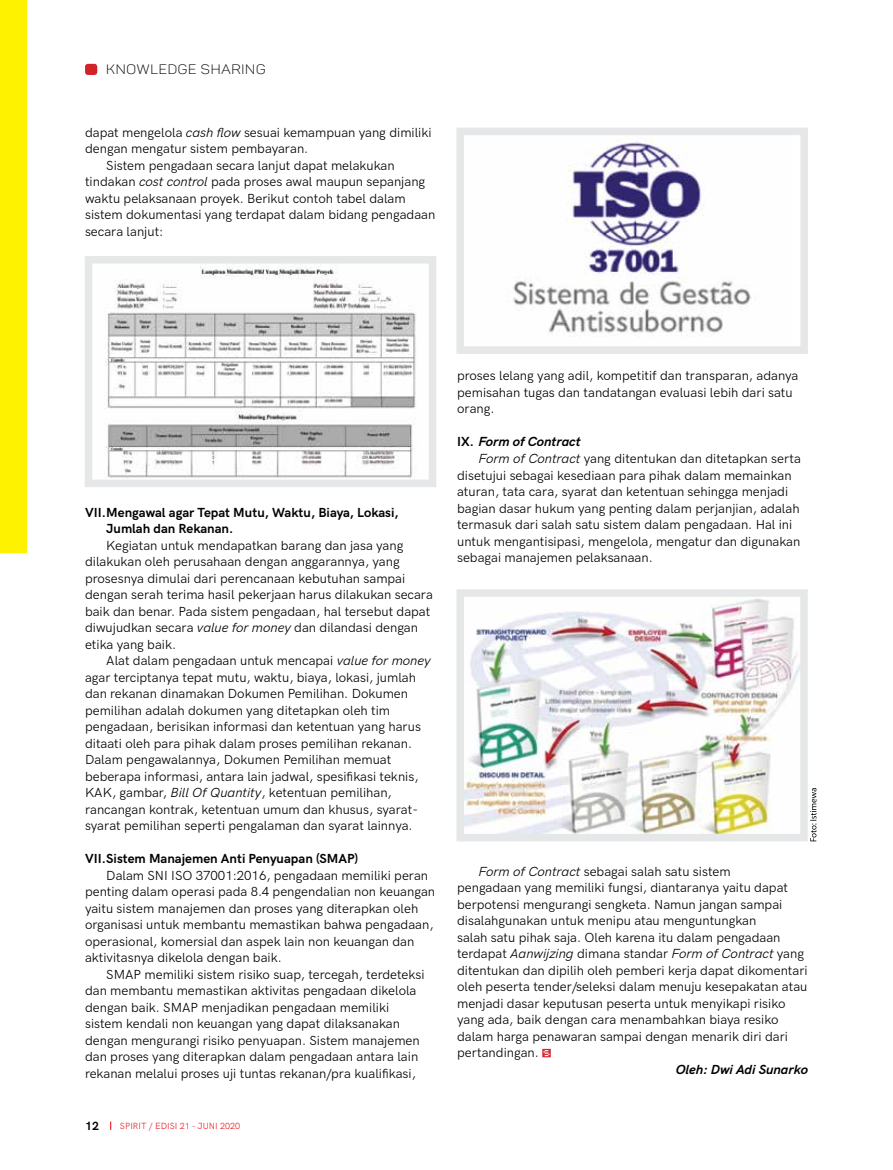
<style>
.page{position:relative;width:893px;height:1170px;background:#fff}
.page>*{position:absolute;margin:0;border:0;box-sizing:border-box;transform-origin:0 0}
.t1{font:300 13.5px "Panton Demo";letter-spacing:.01em;color:#000;scale:1.1 1}
.t2{font:13.2px/16.5px "HK Grotesk";color:#000}
.t3{font:700 13.2px/16.5px "HK Grotesk";color:#000}
.t4{font:italic 700 13.2px "HK Grotesk";color:#000}
.t5{font:700 12px "HK Grotesk";color:#000}
.t6{font:9px "HK Grotesk";letter-spacing:.005em;color:#ed1d24}
.s1{font-style:italic}
.s2{font-style:normal}
</style>
<div class="page">
<img style="left:105px;top:266px;width:312px;height:212px">
<div style="left:85px;top:256px;width:351px;height:231px;border:8px solid #e6e7e8"></div>
<svg style="left:542px;top:1048px;width:9px;height:9px"></svg>
<img style="left:513px;top:138px;width:238px;height:199px">
<div style="left:456px;top:128px;width:352px;height:226px;border:8px solid #e6e7e8"></div>
<img style="left:465px;top:598px;width:334px;height:234px">
<div style="left:456px;top:589px;width:352px;height:252px;border:8px solid #e6e7e8"></div>
<div style="left:85px;top:64px;width:12px;height:11px;background:#d2232a;border-radius:3px"></div>
<div style="left:0;top:0;width:27px;height:553px;background:#fff200"></div>
<svg style="left:810px;top:788px;width:6px;height:53px"></svg>
<p class="t1" style="left:106px;top:61px;width:147px">KNOWLEDGE SHARING</p>
<p class="t2" style="left:85px;top:123px;width:348px">dapat mengelola <span class="s1">cash flow</span> sesuai kemampuan yang dimiliki</p>
<p class="t2" style="left:85px;top:139px;width:225px">dengan mengatur sistem pembayaran.</p>
<p class="t2" style="left:106px;top:156px;width:290px">Sistem pengadaan secara lanjut dapat melakukan</p>
<p class="t2" style="left:85px;top:172px;width:342px">tindakan <span class="s1">cost control</span> pada proses awal maupun sepanjang</p>
<p class="t2" style="left:85px;top:189px;width:322px">waktu pelaksanaan proyek. Berikut contoh tabel dalam</p>
<p class="t2" style="left:85px;top:205px;width:352px">sistem dokumentasi yang terdapat dalam bidang pengadaan</p>
<p class="t2" style="left:85px;top:222px;width:80px">secara lanjut:</p>
<p class="t3" style="left:106px;top:503px;width:294px;text-indent:-21px">VII.Mengawal agar Tepat Mutu, Waktu, Biaya, Lokasi,<br>Jumlah dan Rekanan.</p>
<p class="t2" style="left:85px;top:535px;width:349px;text-indent:21px">Kegiatan untuk mendapatkan barang dan jasa yang dilakukan oleh perusahaan dengan anggarannya, yang prosesnya dimulai dari perencanaan kebutuhan sampai dengan serah terima hasil pekerjaan harus dilakukan secara baik dan benar. Pada sistem pengadaan, hal tersebut dapat diwujudkan secara <span class="s1">value for money</span> dan dilandasi dengan etika yang baik.</p>
<p class="t2" style="left:85px;top:651px;width:347px;text-indent:21px">Alat dalam pengadaan untuk mencapai <span class="s1">value for money </span>agar terciptanya tepat mutu, waktu, biaya, lokasi, jumlah dan rekanan dinamakan Dokumen Pemilihan. Dokumen pemilihan adalah dokumen yang ditetapkan oleh tim pengadaan, berisikan informasi dan ketentuan yang harus ditaati oleh para pihak dalam proses pemilihan rekanan.<br>Dalam pengawalannya, Dokumen Pemilihan memuat beberapa informasi, antara lain jadwal, spesifikasi teknis, KAK, gambar, <span class="s1">Bill Of Quantity</span>, ketentuan pemilihan, rancangan kontrak, ketentuan umum dan khusus, syarat&shy;syarat pemilihan seperti pengalaman dan syarat lainnya.</p>
<p class="t3" style="left:85px;top:849px;width:275px">VII.Sistem Manajemen Anti Penyuapan (SMAP)</p>
<p class="t2" style="left:85px;top:865px;width:352px;text-indent:21px">Dalam SNI ISO 37001:2016, pengadaan memiliki peran penting dalam operasi pada 8.4 pengendalian non keuangan yaitu sistem manajemen dan proses yang diterapkan oleh organisasi untuk membantu memastikan bahwa pengadaan, operasional, komersial dan aspek lain non keuangan dan aktivitasnya dikelola dengan baik.</p>
<p class="t2" style="left:85px;top:964px;width:341px;text-indent:21px">SMAP memiliki sistem risiko suap, tercegah, terdeteksi dan membantu memastikan aktivitas pengadaan dikelola dengan baik. SMAP menjadikan pengadaan memiliki sistem kendali non keuangan yang dapat dilaksanakan dengan mengurangi risiko penyuapan. Sistem manajemen dan proses yang diterapkan dalam pengadaan antara lain rekanan melalui proses uji tuntas rekanan/pra kualifikasi,</p>
<p class="t5" style="left:85px;top:1116px;width:15px">12</p>
<p class="t6" style="left:120px;top:1118px;width:122px">Spirit / edisi 21 - Juni 2020</p>
<p class="t2" style="left:457px;top:366px;width:343px">proses lelang yang adil, kompetitif dan transparan, adanya pemisahan tugas dan tandatangan evaluasi lebih dari satu orang.</p>
<p class="t4" style="left:457px;top:432px;width:125px"><span class="s2">IX.</span> Form of Contract</p>
<p class="t2" style="left:478px;top:449px;width:324px"><span class="s1">Form of Contract</span> yang ditentukan dan ditetapkan serta</p>
<p class="t2" style="left:457px;top:465px;width:336px">disetujui sebagai kesediaan para pihak dalam memainkan</p>
<p class="t2" style="left:457px;top:482px;width:333px">aturan, tata cara, syarat dan ketentuan sehingga menjadi</p>
<p class="t2" style="left:457px;top:498px;width:344px">bagian dasar hukum yang penting dalam perjanjian, adalah</p>
<p class="t2" style="left:457px;top:515px;width:337px">termasuk dari salah satu sistem dalam pengadaan. Hal ini</p>
<p class="t2" style="left:457px;top:531px;width:345px">untuk mengantisipasi, mengelola, mengatur dan digunakan</p>
<p class="t2" style="left:457px;top:548px;width:197px">sebagai manajemen pelaksanaan.</p>
<p class="t2" style="left:457px;top:861px;width:352px;text-indent:21px"><span class="s1">Form of Contract</span> sebagai salah satu sistem<br>pengadaan yang memiliki fungsi, diantaranya yaitu dapat berpotensi mengurangi sengketa. Namun jangan sampai disalahgunakan untuk menipu atau menguntungkan<br>salah satu pihak saja. Oleh karena itu dalam pengadaan terdapat <span class="s1">Aanwijzing</span> dimana standar <span class="s1">Form of Contract</span> yang ditentukan dan dipilih oleh pemberi kerja dapat dikomentari oleh peserta tender/seleksi dalam menuju kesepakatan atau menjadi dasar keputusan peserta untuk menyikapi risiko yang ada, baik dengan cara menambahkan biaya resiko dalam harga penawaran sampai dengan menarik diri dari pertandingan.</p>
<p class="t4" style="left:676px;top:1059px;width:134px">Oleh: Dwi Adi Sunarko</p>
</div>
